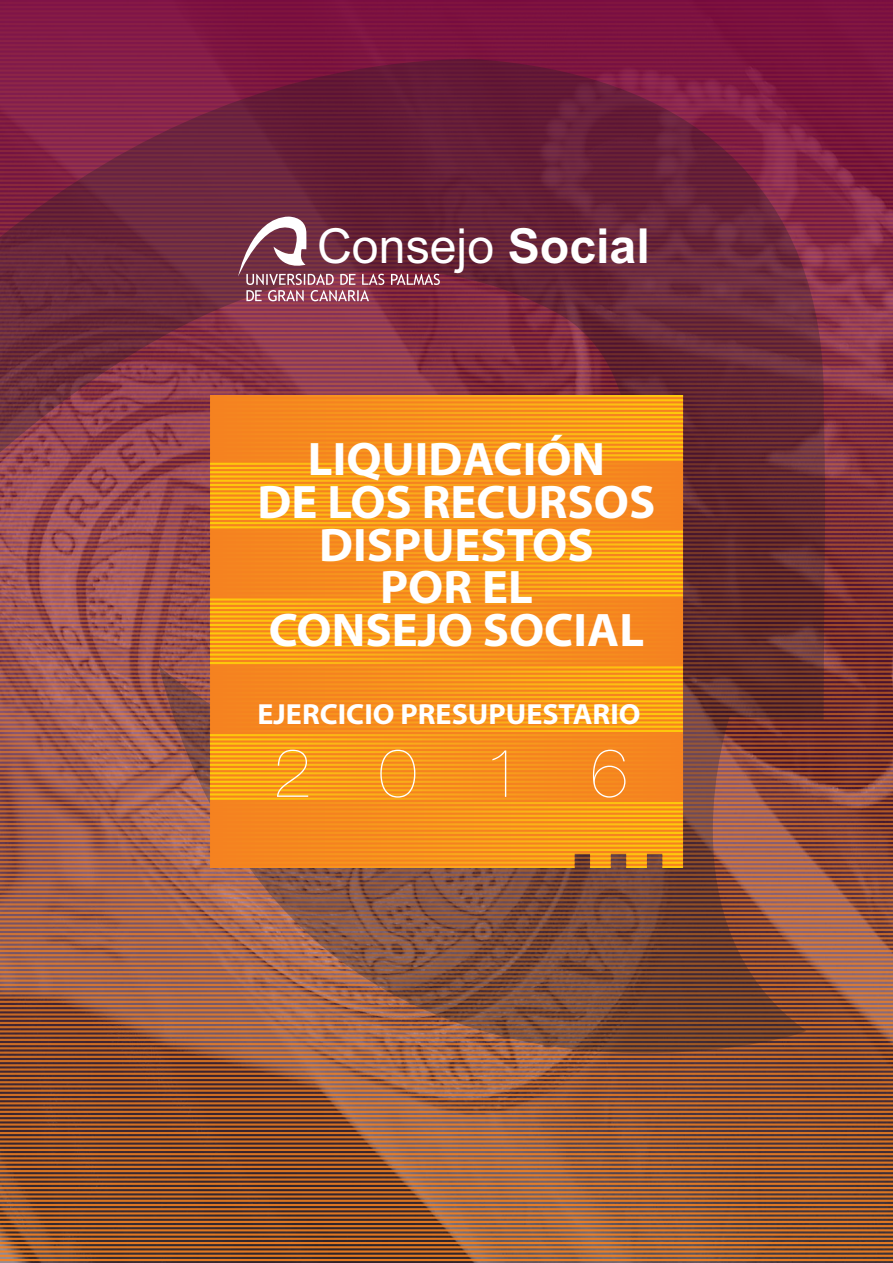
<style>
.page{position:relative;width:893px;height:1263px;background:#fff}
.page>*{position:absolute;margin:0;border:0;box-sizing:border-box;transform-origin:0 0}
.t1{font:200 68.1px "Helvetica Neue";color:#fff}
.t2{font:48.3px "Arial";color:#fff}
.t3{font:700 47.25px/42.6px "Myriad Web Pro";color:#fff;text-align:center}
.t4{font:700 29.25px "Myriad Web Pro";color:#fff}
.s1{font-weight:700}
</style>
<div class="page">
<img style="left:0;top:2px;width:893px;height:1261px">
<img style="left:0;top:59px;width:828px;height:1119px">
<svg style="left:238px;top:217px;width:202px;height:84px;background:#844657"></svg>
<svg style="left:210px;top:395px;width:473px;height:473px;background:#f6931c"></svg>
<p class="t2" style="left:317px;top:228px;width:334px">Consejo <span class="s1">Social</span></p>
<p class="t3" style="left:258px;top:442px;width:399px">LIQUIDACIÓN<br>DE LOS RECURSOS<br>DISPUESTOS<br>POR EL<br>CONSEJO SOCIAL</p>
<p class="t4" style="left:258px;top:702px;width:384px">EJERCICIO PRESUPUESTARIO</p>
<h1 class="t1" style="left:273px;top:743px;width:356px">2016</h1>
</div>
